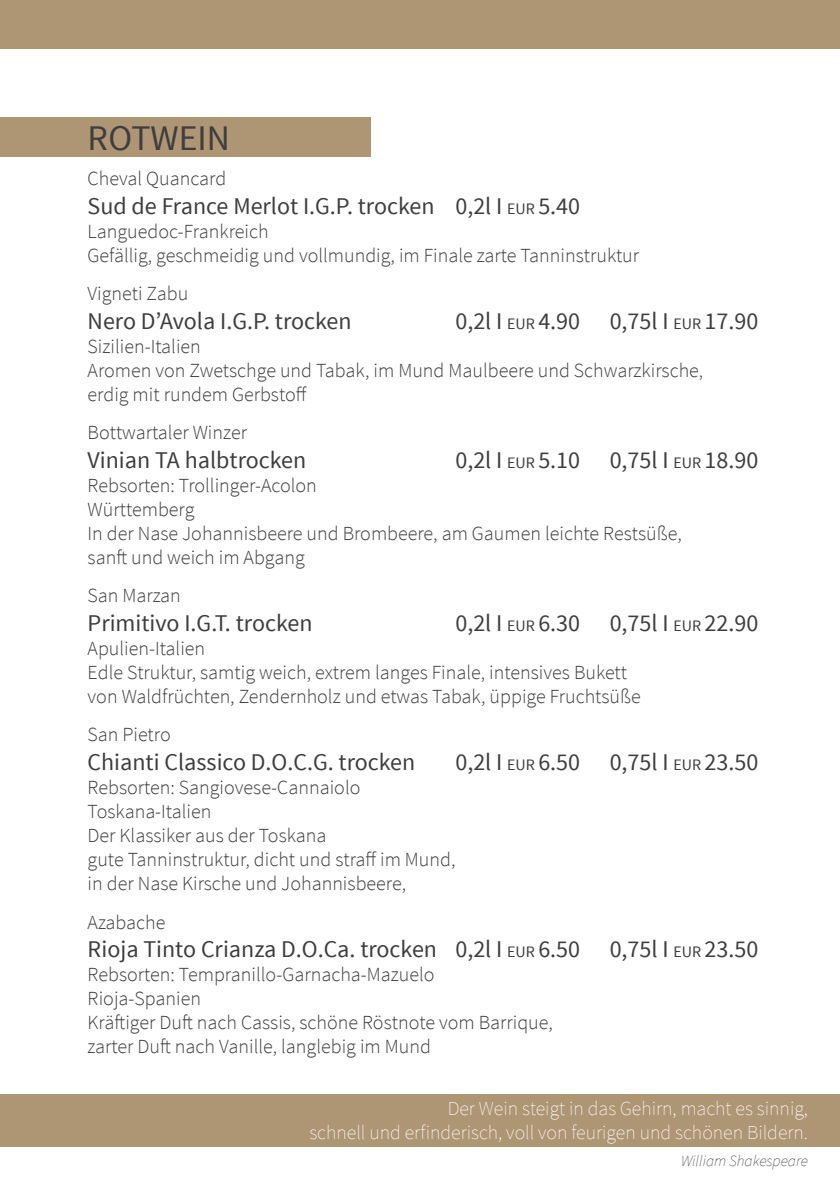
<style>
.page{position:relative;width:840px;height:1191px;background:#fff}
.page>*{position:absolute;margin:0;border:0;box-sizing:border-box;transform-origin:0 0}
.t1{font:36px "Source Sans Pro";color:#3e3e3f}
.t2{font:24px "Source Sans Pro";color:#3e3e3f}
.t3{font:300 20px/24px "Source Sans Pro";color:#3e3e3f}
.t4{font:200 19.8px/23.8px "Source Sans Pro";color:#fff;text-align:right}
.t5{font:italic 200 15.6px "Source Sans Pro";color:#3e3e3f}
.s1{font-size:16px}
</style>
<div class="page">
<div style="left:0;top:118px;width:370px;height:39px;background:#ae9574"></div>
<div style="left:0;top:0;width:839px;height:48px;background:#ae9574"></div>
<div style="left:0;top:1094px;width:839px;height:52px;background:#ae9574"></div>
<h1 class="t1" style="left:88px;top:116px;width:144px">ROTWEIN</h1>
<p class="t3" style="left:88px;top:167px;width:140px">Cheval Quancard</p>
<p class="t2" style="left:88px;top:191px;width:494px">Sud de France Merlot I.G.P. trocken 0,2l I <span class="s1">EUR</span> 5.40</p>
<p class="t3" style="left:88px;top:220px;width:552px">Languedoc-Frankreich<br>Gefällig, geschmeidig und vollmundig, im Finale zarte Tanninstruktur</p>
<p class="t3" style="left:88px;top:282px;width:102px">Vigneti Zabu</p>
<p class="t2" style="left:88px;top:306px;width:265px">Nero D’Avola I.G.P. trocken</p>
<p class="t2" style="left:455px;top:306px;width:304px">0,2l I <span class="s1">EUR</span> 4.90 0,75l I <span class="s1">EUR</span> 17.90</p>
<p class="t3" style="left:88px;top:335px;width:616px">Sizilien-Italien<br>Aromen von Zwetschge und Tabak, im Mund Maulbeere und Schwarzkirsche, erdig mit rundem Gerbstoff</p>
<p class="t3" style="left:88px;top:421px;width:161px">Bottwartaler Winzer</p>
<p class="t2" style="left:88px;top:445px;width:220px">Vinian TA halbtrocken</p>
<p class="t2" style="left:455px;top:445px;width:304px">0,2l I <span class="s1">EUR</span> 5.10 0,75l I <span class="s1">EUR</span> 18.90</p>
<p class="t3" style="left:88px;top:474px;width:595px">Rebsorten: Trollinger-Acolon<br>Württemberg<br>In der Nase Johannisbeere und Brombeere, am Gaumen leichte Restsüße, sanft und weich im Abgang</p>
<p class="t3" style="left:88px;top:584px;width:95px">San Marzan</p>
<p class="t2" style="left:88px;top:608px;width:226px">Primitivo I.G.T. trocken</p>
<p class="t2" style="left:455px;top:608px;width:304px">0,2l I <span class="s1">EUR</span> 6.30 0,75l I <span class="s1">EUR</span> 22.90</p>
<p class="t3" style="left:88px;top:637px;width:554px">Apulien-Italien<br>Edle Struktur, samtig weich, extrem langes Finale, intensives Bukett von Waldfrüchten, Zendernholz und etwas Tabak, üppige Fruchtsüße</p>
<p class="t3" style="left:88px;top:723px;width:84px">San Pietro</p>
<p class="t2" style="left:88px;top:747px;width:329px">Chianti Classico D.O.C.G. trocken</p>
<p class="t2" style="left:455px;top:747px;width:304px">0,2l I <span class="s1">EUR</span> 6.50 0,75l I <span class="s1">EUR</span> 23.50</p>
<p class="t3" style="left:88px;top:775px;width:369px">Rebsorten: Sangiovese-Cannaiolo Toskana-Italien<br>Der Klassiker aus der Toskana<br>gute Tanninstruktur, dicht und straff im Mund, in der Nase Kirsche und Johannisbeere,</p>
<p class="t3" style="left:88px;top:910px;width:79px">Azabache</p>
<p class="t2" style="left:88px;top:934px;width:672px">Rioja Tinto Crianza D.O.Ca. trocken 0,2l I <span class="s1">EUR</span> 6.50 0,75l I <span class="s1">EUR</span> 23.50</p>
<p class="t3" style="left:88px;top:962px;width:466px">Rebsorten: Tempranillo-Garnacha-Mazuelo Rioja-Spanien<br>Kräftiger Duft nach Cassis, schöne Röstnote vom Barrique, zarter Duft nach Vanille, langlebig im Mund</p>
<p class="t4" style="left:309px;top:1097px;width:500px">Der Wein steigt in das Gehirn, macht es sinnig,<br>schnell und erfinderisch, voll von feurigen und schönen Bildern.</p>
<p class="t5" style="left:680px;top:1151px;width:128px">William Shakespeare</p>
</div>
